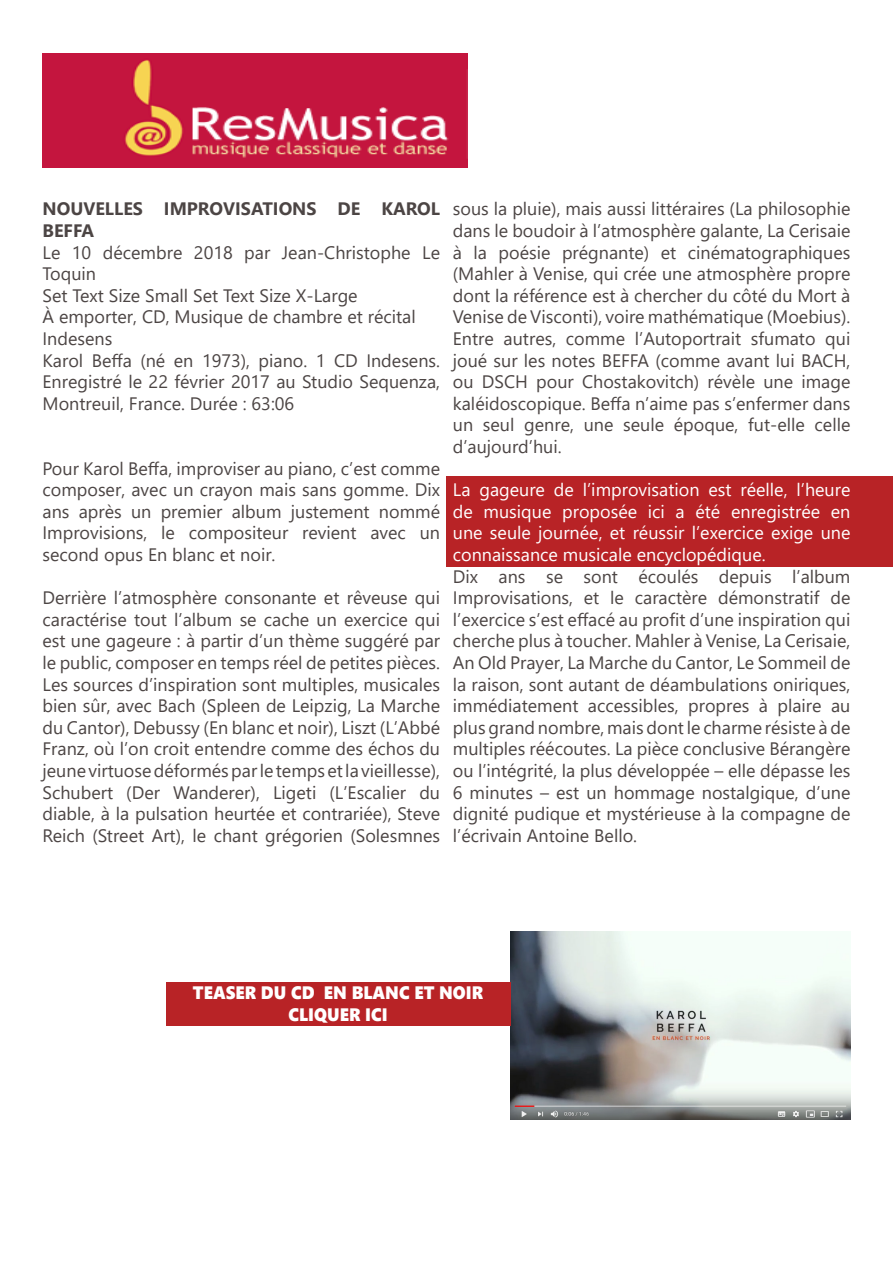
<style>
.page{position:relative;width:893px;height:1263px;background:#fff}
.page>*{position:absolute;margin:0;border:0;box-sizing:border-box;transform-origin:0 0}
.DEUXCOLONNES{font:18px/21.6px "Segoe UI";color:#4c4544;text-align:justify}
.DEUXCOLONNES-2{font:18px/21.6px "Segoe UI";color:#fff;text-align:justify}
.DEUXCOLONNES-3{font:700 18px/21.6px "Segoe UI";color:#4c4544}
.TITRES_CD{font:18px "Segoe UI Black";color:#fff;scale:.94 1}
</style>
<div class="page">
<div style="left:446px;top:476px;width:447px;height:90px;background:#b82326"></div>
<img style="left:43px;top:53px;width:425px;height:114px">
<img style="left:510px;top:931px;width:340px;height:189px">
<div style="left:166px;top:982px;width:344px;height:43px;background:#b82326"></div>
<p class="DEUXCOLONNES-3" style="left:43px;top:197px;width:399px">NOUVELLES IMPROVISATIONS DE KAROL<br>BEFFA</p>
<p class="DEUXCOLONNES" style="left:43px;top:240px;width:399px">Le 10 décembre 2018 par Jean-Christophe Le<br>Toquin</p>
<p class="DEUXCOLONNES" style="left:43px;top:283px;width:317px">Set Text Size Small Set Text Size X-Large</p>
<p class="DEUXCOLONNES" style="left:43px;top:305px;width:375px">À emporter, CD, Musique de chambre et récital</p>
<p class="DEUXCOLONNES" style="left:43px;top:326px;width:71px">Indesens</p>
<p class="DEUXCOLONNES" style="left:43px;top:348px;width:399px">Karol Beffa (né en 1973), piano. 1 CD Indesens.<br>Enregistré le 22 février 2017 au Studio Sequenza, Montreuil, France. Durée : 63:06</p>
<p class="DEUXCOLONNES" style="left:43px;top:456px;width:399px">Pour Karol Beffa, improviser au piano, c’est comme composer, avec un crayon mais sans gomme. Dix ans après un premier album justement nommé Improvisions, le compositeur revient avec un second opus En blanc et noir.</p>
<p class="DEUXCOLONNES" style="left:43px;top:585px;width:399px">Derrière l’atmosphère consonante et rêveuse qui caractérise tout l’album se cache un exercice qui est une gageure : à partir d’un thème suggéré par le public, composer en temps réel de petites pièces.<br>Les sources d’inspiration sont multiples, musicales bien sûr, avec Bach (Spleen de Leipzig, La Marche du Cantor), Debussy (En blanc et noir), Liszt (L’Abbé Franz, où l’on croit entendre comme des échos du jeune virtuose déformés par le temps et la vieillesse), Schubert (Der Wanderer), Ligeti (L’Escalier du diable, à la pulsation heurtée et contrariée), Steve Reich (Street Art), le chant grégorien (Solesmnes</p>
<p class="DEUXCOLONNES" style="left:453px;top:197px;width:399px">sous la pluie), mais aussi littéraires (La philosophie dans le boudoir à l’atmosphère galante, La Cerisaie à la poésie prégnante) et cinématographiques (Mahler à Venise, qui crée une atmosphère propre dont la référence est à chercher du côté du Mort à Venise de Visconti), voire mathématique (Moebius).<br>Entre autres, comme l’Autoportrait sfumato qui joué sur les notes BEFFA (comme avant lui BACH, ou DSCH pour Chostakovitch) révèle une image kaléidoscopique. Beffa n’aime pas s’enfermer dans un seul genre, une seule époque, fut-elle celle d’aujourd’hui.</p>
<p class="DEUXCOLONNES-2" style="left:453px;top:477px;width:399px">La gageure de l’improvisation est réelle, l’heure de musique proposée ici a été enregistrée en une seule journée, et réussir l’exercice exige une connaissance musicale encyclopédique.</p>
<p class="DEUXCOLONNES" style="left:453px;top:564px;width:399px">Dix ans se sont écoulés depuis l’album Improvisations, et le caractère démonstratif de l’exercice s’est effacé au profit d’une inspiration qui cherche plus à toucher. Mahler à Venise, La Cerisaie, An Old Prayer, La Marche du Cantor, Le Sommeil de la raison, sont autant de déambulations oniriques, immédiatement accessibles, propres à plaire au plus grand nombre, mais dont le charme résiste à de multiples réécoutes. La pièce conclusive Bérangère ou l’intégrité, la plus développée – elle dépasse les 6 minutes – est un hommage nostalgique, d’une dignité pudique et mystérieuse à la compagne de l’écrivain Antoine Bello.</p>
<p class="TITRES_CD" style="left:193px;top:980px;width:310px">TEASER DU CD EN BLANC ET NOIR</p>
<p class="TITRES_CD" style="left:288px;top:1001px;width:107px">CLIQUER ICI</p>
</div>
